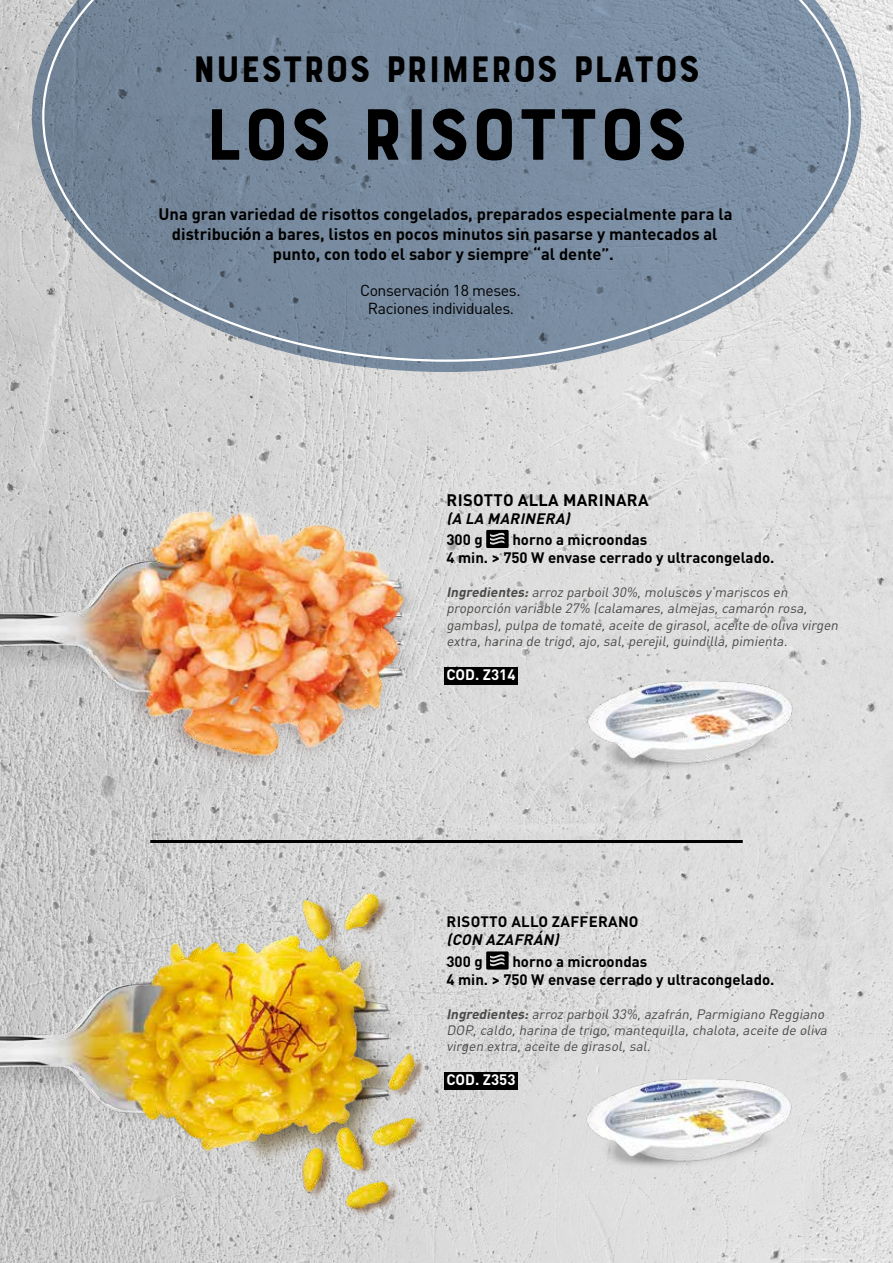
<style>
.page{position:relative;width:893px;height:1263px;background:#fff}
.page>*{position:absolute;margin:0;border:0;box-sizing:border-box;transform-origin:0 0}
.t1{font:76.5px "Bourton Base";color:#000}
.t2{font:39px "Bourton Base";color:#000}
.t3{font:700 16.5px/19.8px "DIN Pro";color:#000;text-align:center}
.t4{font:700 16.5px "DIN Pro";letter-spacing:.02em;color:#000}
.t5{font:15.75px/18px "DIN Pro";letter-spacing:-.025em;color:#000;text-align:center}
.t6{font:700 15px/18px "DIN Pro";color:#000}
.t7{font:italic 700 15px "DIN Pro";color:#000}
.t8{font:700 15px "DIN Pro";letter-spacing:.02em;color:#000}
.t9{font:700 15px "DIN Pro";color:#fff}
.t10{font:italic 13.5px/16.2px "DIN Pro";color:#4a4a49}
.s1{font-weight:700}
</style>
<div class="page">
<img style="left:0;top:0;width:893px;height:1263px">
<svg style="left:32px;top:0;width:829px;height:372px;background:#c5c8cc"></svg>
<svg style="left:42px;top:0;width:809px;height:362px;background:#8494a6"></svg>
<hr style="left:150px;top:840px;width:593px;height:3px;background:#000">
<img style="left:0;top:843px;width:470px;height:420px">
<div style="left:444px;top:667px;width:74px;height:18px;background:#000"></div>
<svg style="left:486px;top:530px;width:23px;height:18px"></svg>
<img style="left:0;top:419px;width:418px;height:421px">
<img style="left:584px;top:680px;width:212px;height:104px">
<img style="left:584px;top:1078px;width:212px;height:104px">
<div style="left:444px;top:1072px;width:74px;height:18px;background:#000"></div>
<svg style="left:486px;top:951px;width:23px;height:18px"></svg>
<h2 class="t2" style="left:193px;top:45px;width:509px">NUESTROS PRIMEROS PLATOS</h2>
<h1 class="t1" style="left:205px;top:87px;width:485px">LOS RISOTTOS</h1>
<p class="t3" style="left:159px;top:202px;width:575px">Una gran variedad de risottos congelados, preparados especialmente para la distribución a bares, listos en pocos minutos sin pasarse y mantecados al punto, con todo el sabor y siempre “al dente”.</p>
<p class="t5" style="left:360px;top:281px;width:162px">Conservación 18 meses.<br>Raciones individuales.</p>
<p class="t4" style="left:447px;top:486px;width:203px">RISOTTO ALLA MARINARA</p>
<p class="t7" style="left:446px;top:506px;width:129px">(A LA MARINERA)</p>
<p class="t6" style="left:446px;top:529px;width:38px">300 g</p>
<p class="t6" style="left:446px;top:529px;width:329px;text-indent:66px">horno a microondas<br>4 min. &gt; 750 W envase cerrado y ultracongelado.</p>
<p class="t10" style="left:446px;top:584px;width:396px"><span class="s1">Ingredientes:</span>arroz parboil30%,moluscos y mariscos en proporción variable 27% (calamares,almejas,camarón rosa, gambas),pulpa de tomate,aceite de girasol,aceite de oliva virgen extra,harina de trigo,ajo,sal,perejil,guindilla,pimienta.</p>
<p class="t9" style="left:446px;top:662px;width:71px">COD. Z314</p>
<p class="t8" style="left:447px;top:909px;width:193px">RISOTTO ALLO ZAFFERANO</p>
<p class="t7" style="left:446px;top:927px;width:118px">(CON AZAFRÁN)</p>
<p class="t6" style="left:446px;top:950px;width:38px">300 g</p>
<p class="t6" style="left:446px;top:950px;width:329px;text-indent:66px">horno a microondas<br>4 min. &gt; 750 W envase cerrado y ultracongelado.</p>
<p class="t10" style="left:446px;top:1005px;width:385px"><span class="s1">Ingredientes:</span>arroz parboil33%,azafrán,Parmigiano Reggiano<br>DOP,caldo,harina de trigo,mantequilla,chalota,aceite de oliva virgen extra,aceite de girasol,sal.</p>
<p class="t9" style="left:446px;top:1067px;width:71px">COD. Z353</p>
</div>
